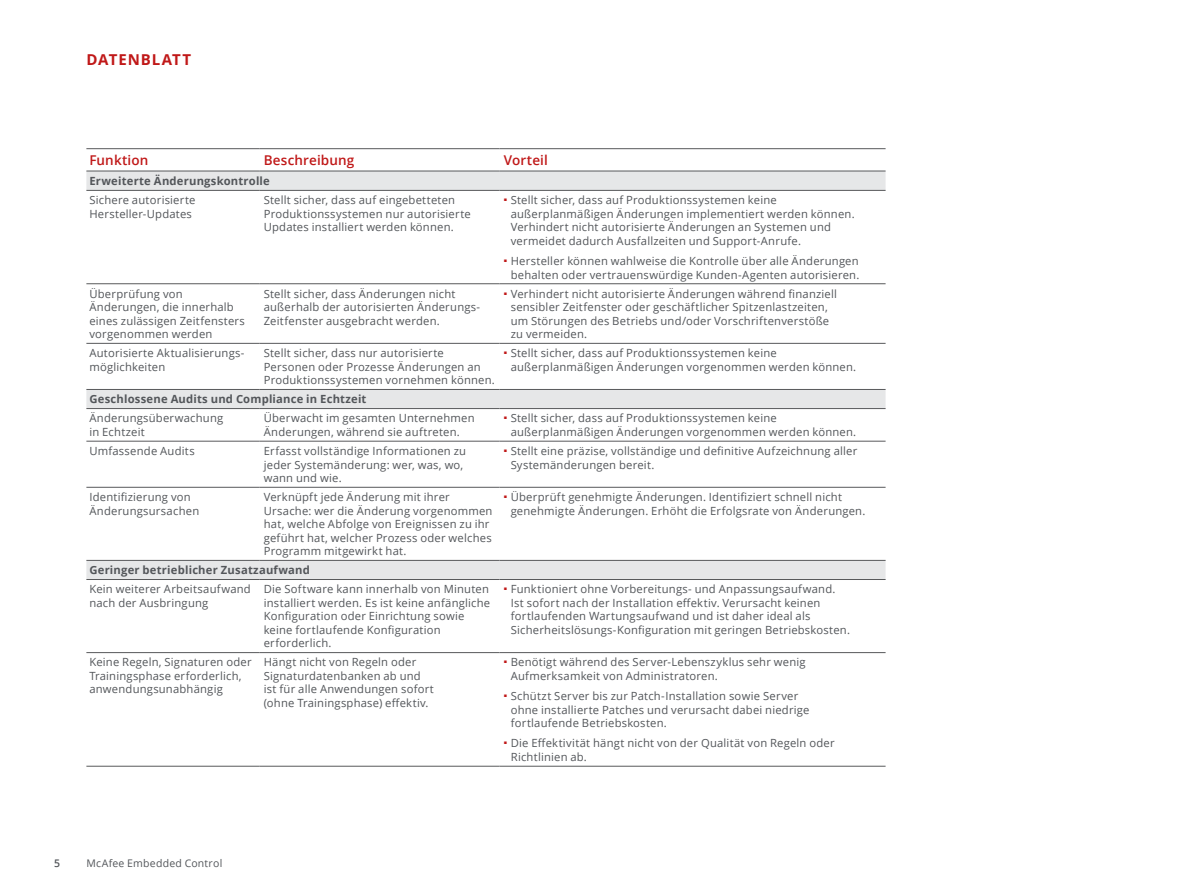
<style>
.page{position:relative;width:1188px;height:891px;background:#fff}
.page>*{position:absolute;margin:0;border:0;box-sizing:border-box;transform-origin:0 0}
.t1{font:700 15px "Open Sans";letter-spacing:.06em;color:#c01818}
.t2{font:600 13.5px "Open Sans";letter-spacing:.01em;color:#c01818}
.t3{font:11.25px/13.5px "Open Sans";letter-spacing:.02em;color:#53565a}
.t4{font:700 11.25px "Open Sans";letter-spacing:.02em;color:#53565a}
.t5{font:10.5px "Open Sans";letter-spacing:.02em;color:#53565a}
.t6{font:600 10.5px "Open Sans";color:#53565a}
</style>
<div class="page">
<svg style="left:86px;top:172px;width:800px;height:407px"></svg>
<hr style="left:86px;top:283px;width:173px;height:1px;background:#58595b">
<hr style="left:259px;top:283px;width:241px;height:1px;background:#58595b">
<hr style="left:500px;top:283px;width:386px;height:1px;background:#58595b">
<hr style="left:86px;top:343px;width:173px;height:1px;background:#58595b">
<hr style="left:259px;top:343px;width:241px;height:1px;background:#58595b">
<hr style="left:500px;top:343px;width:386px;height:1px;background:#58595b">
<hr style="left:86px;top:441px;width:173px;height:1px;background:#58595b">
<hr style="left:259px;top:441px;width:241px;height:1px;background:#58595b">
<hr style="left:500px;top:441px;width:386px;height:1px;background:#58595b">
<hr style="left:86px;top:487px;width:173px;height:1px;background:#58595b">
<hr style="left:259px;top:487px;width:241px;height:1px;background:#58595b">
<hr style="left:500px;top:487px;width:386px;height:1px;background:#58595b">
<hr style="left:86px;top:652px;width:173px;height:1px;background:#58595b">
<hr style="left:259px;top:652px;width:241px;height:1px;background:#58595b">
<hr style="left:500px;top:652px;width:386px;height:1px;background:#58595b">
<hr style="left:86px;top:766px;width:173px;height:1px;background:#58595b">
<hr style="left:259px;top:766px;width:241px;height:1px;background:#58595b">
<hr style="left:500px;top:766px;width:386px;height:1px;background:#58595b">
<hr style="left:259px;top:148px;width:241px;height:1px;background:#58595b">
<hr style="left:500px;top:148px;width:386px;height:1px;background:#58595b">
<hr style="left:86px;top:171px;width:173px;height:1px;background:#58595b">
<hr style="left:259px;top:171px;width:241px;height:1px;background:#58595b">
<hr style="left:500px;top:171px;width:386px;height:1px;background:#58595b">
<hr style="left:86px;top:190px;width:173px;height:1px;background:#58595b">
<hr style="left:259px;top:190px;width:241px;height:1px;background:#58595b">
<hr style="left:500px;top:190px;width:386px;height:1px;background:#58595b">
<hr style="left:86px;top:389px;width:173px;height:1px;background:#58595b">
<hr style="left:259px;top:389px;width:241px;height:1px;background:#58595b">
<hr style="left:500px;top:389px;width:386px;height:1px;background:#58595b">
<hr style="left:86px;top:408px;width:173px;height:1px;background:#58595b">
<hr style="left:259px;top:408px;width:241px;height:1px;background:#58595b">
<hr style="left:500px;top:408px;width:386px;height:1px;background:#58595b">
<hr style="left:86px;top:560px;width:173px;height:1px;background:#58595b">
<hr style="left:259px;top:560px;width:241px;height:1px;background:#58595b">
<hr style="left:500px;top:560px;width:386px;height:1px;background:#58595b">
<hr style="left:86px;top:579px;width:173px;height:1px;background:#58595b">
<hr style="left:259px;top:579px;width:241px;height:1px;background:#58595b">
<hr style="left:500px;top:579px;width:386px;height:1px;background:#58595b">
<hr style="left:86px;top:148px;width:173px;height:1px;background:#58595b">
<h1 class="t1" style="left:86px;top:49px;width:106px">DATENBLATT</h1>
<p class="t2" style="left:89px;top:151px;width:61px">Funktion</p>
<p class="t2" style="left:264px;top:151px;width:92px">Beschreibung</p>
<p class="t2" style="left:504px;top:151px;width:45px">Vorteil</p>
<p class="t4" style="left:89px;top:173px;width:182px">Erweiterte Änderungskontrolle</p>
<p class="t3" style="left:89px;top:193px;width:108px">Sichere autorisierte<br>Hersteller-Updates</p>
<p class="t3" style="left:264px;top:193px;width:209px">Stellt sicher, dass auf eingebetteten<br>Produktionssystemen nur autorisierte<br>Updates installiert werden können.</p>
<p class="t3" style="left:511px;top:193px;width:345px;text-indent:-7px"><sup>■</sup> Stellt sicher, dass auf Produktionssystemen keine außerplanmäßigen Änderungen implementiert werden können.<br>Verhindert nicht autorisierte Änderungen an Systemen und vermeidet dadurch Ausfallzeiten und Support-Anrufe.</p>
<p class="t3" style="left:504px;top:254px;width:357px;text-align:center"><sup>■</sup> Hersteller können wahlweise die Kontrolle über alle Änderungen behalten oder vertrauenswürdige Kunden-Agenten autorisieren.</p>
<p class="t3" style="left:89px;top:286px;width:157px">Überprüfung von<br>Änderungen, die innerhalb eines zulässigen Zeitfensters vorgenommen werden</p>
<p class="t3" style="left:264px;top:286px;width:218px">Stellt sicher, dass Änderungen nicht außerhalb der autorisierten Änderungs-<br>Zeitfenster ausgebracht werden.</p>
<p class="t3" style="left:511px;top:286px;width:328px;text-indent:-7px"><sup>■</sup> Verhindert nicht autorisierte Änderungen während finanziell sensibler Zeitfenster oder geschäftlicher Spitzenlastzeiten, um Störungen des Betriebs und/oder Vorschriftenverstöße zu vermeiden.</p>
<p class="t3" style="left:89px;top:346px;width:156px">Autorisierte Aktualisierungs&shy;möglichkeiten</p>
<p class="t3" style="left:264px;top:346px;width:233px">Stellt sicher, dass nur autorisierte<br>Personen oder Prozesse Änderungen an<br>Produktionssystemen vornehmen können.</p>
<p class="t3" style="left:511px;top:346px;width:347px;text-indent:-7px"><sup>■</sup> Stellt sicher, dass auf Produktionssystemen keine außerplanmäßigen Änderungen vorgenommen werden können.</p>
<p class="t4" style="left:89px;top:391px;width:279px">Geschlossene Audits und Compliance in Echtzeit</p>
<p class="t3" style="left:89px;top:411px;width:135px">Änderungsüberwachung in Echtzeit</p>
<p class="t3" style="left:264px;top:411px;width:212px">Überwacht im gesamten Unternehmen<br>Änderungen, während sie auftreten.</p>
<p class="t3" style="left:511px;top:411px;width:347px;text-indent:-7px"><sup>■</sup> Stellt sicher, dass auf Produktionssystemen keine außerplanmäßigen Änderungen vorgenommen werden können.</p>
<p class="t3" style="left:89px;top:444px;width:107px">Umfassende Audits</p>
<p class="t3" style="left:264px;top:444px;width:204px">Erfasst vollständige Informationen zu jeder Systemänderung: wer, was, wo, wann und wie.</p>
<p class="t3" style="left:511px;top:444px;width:348px;text-indent:-7px"><sup>■</sup> Stellt eine präzise, vollständige und definitive Aufzeichnung aller<br>Systemänderungen bereit.</p>
<p class="t3" style="left:89px;top:490px;width:111px">Identifizierung von<br>Änderungsursachen</p>
<p class="t3" style="left:264px;top:490px;width:230px">Verknüpft jede Änderung mit ihrer Ursache: wer die Änderung vorgenommen hat, welche Abfolge von Ereignissen zu ihr geführt hat, welcher Prozess oder welches Programm mitgewirkt hat.</p>
<p class="t3" style="left:511px;top:490px;width:356px;text-indent:-7px"><sup>■</sup> Überprüft genehmigte Änderungen. Identifiziert schnell nicht genehmigte Änderungen. Erhöht die Erfolgsrate von Änderungen.</p>
<p class="t4" style="left:89px;top:562px;width:222px">Geringer betrieblicher Zusatzaufwand</p>
<p class="t3" style="left:89px;top:582px;width:163px">Kein weiterer Arbeitsaufwand nach der Ausbringung</p>
<p class="t3" style="left:264px;top:582px;width:228px">Die Software kann innerhalb von Minuten installiert werden. Es ist keine anfängliche Konfiguration oder Einrichtung sowie keine fortlaufende Konfiguration erforderlich.</p>
<p class="t3" style="left:511px;top:582px;width:341px;text-indent:-7px"><sup>■</sup> Funktioniert ohne Vorbereitungs- und Anpassungsaufwand.<br>Ist sofort nach der Installation effektiv. Verursacht keinen fortlaufenden Wartungsaufwand und ist daher ideal als Sicherheitslösungs-Konfiguration mit geringen Betriebskosten.</p>
<p class="t3" style="left:89px;top:655px;width:164px">Keine Regeln, Signaturen oder<br>Trainingsphase erforderlich, anwendungsunabhängig</p>
<p class="t3" style="left:264px;top:655px;width:172px">Hängt nicht von Regeln oder<br>Signaturdatenbanken ab und ist für alle Anwendungen sofort (ohne Trainingsphase) effektiv.</p>
<p class="t3" style="left:511px;top:655px;width:296px;text-indent:-7px"><sup>■</sup> Benötigt während des Server-Lebenszyklus sehr wenig<br>Aufmerksamkeit von Administratoren.</p>
<p class="t3" style="left:511px;top:689px;width:300px;text-indent:-7px"><sup>■</sup> Schützt Server bis zur Patch-Installation sowie Server ohne installierte Patches und verursacht dabei niedrige fortlaufende Betriebskosten.</p>
<p class="t3" style="left:511px;top:736px;width:325px;text-indent:-7px"><sup>■</sup> Die Effektivität hängt nicht von der Qualität von Regeln oder<br>Richtlinien ab.</p>
<p class="t6" style="left:54px;top:856px;width:7px">5</p>
<p class="t5" style="left:86px;top:856px;width:137px">McAfee Embedded Control</p>
</div>
